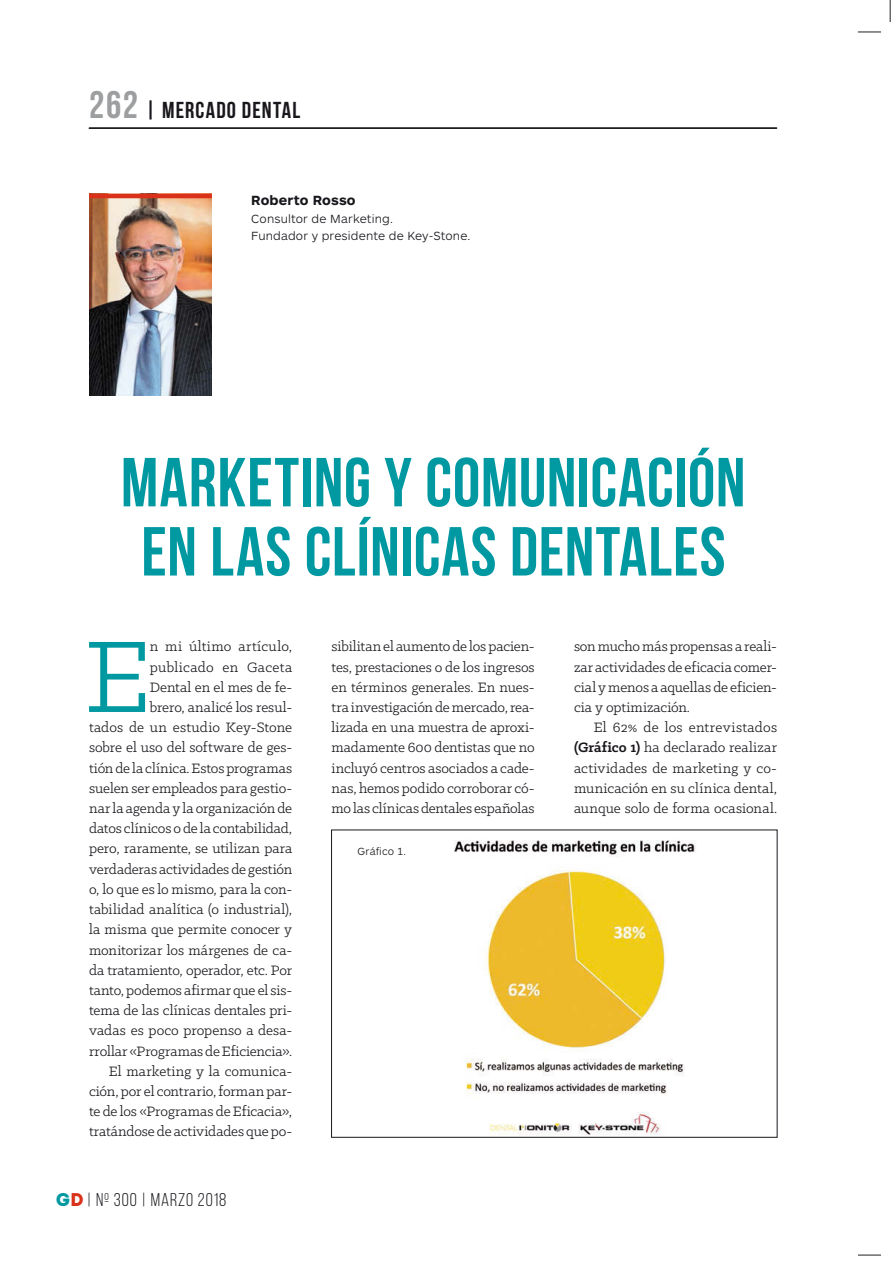
<style>
.page{position:relative;width:893px;height:1263px;background:#fff}
.page>*{position:absolute;margin:0;border:0;box-sizing:border-box;transform-origin:0 0}
.t1{font:114.9px "Klinic Slab";color:#0098a1}
.t2{font:700 69.15px/69.2px "Bebas Neue";letter-spacing:.01em;color:#0098a1}
.t3{font:700 23.1px "Bebas Neue";letter-spacing:.05em;color:#1a171c}
.t4{font:18.45px "Bebas Neue";letter-spacing:.05em;color:#1a171c}
.t5{font:15.3px/20.2px "Klinic Slab";color:#1a171c;text-align:right}
.t6{font:15.3px "Klinic Slab";letter-spacing:.02em;color:#1a171c}
.t7{font:700 13.8px "ARS Maquette Pro";letter-spacing:.01em;color:#1a171c}
.t8{font:300 12.3px/17.9px "ARS Maquette Pro";letter-spacing:.01em;color:#1a171c}
.t9{font:300 10.8px "ARS Maquette Pro";letter-spacing:.015em;color:#1a171c}
.s1{font-size:38.4px;color:#9c9e9f}
.s2{font-weight:700}
.s3{font-family:"Intro";color:#0098a1}
.s4{font-family:"Intro";color:#da321a}
</style>
<div class="page">
<img style="left:89px;top:198px;width:123px;height:197px">
<hr style="left:89px;top:194px;width:123px;height:4px;background:#da321a">
<img style="left:454px;top:840px;width:242px;height:295px">
<hr style="left:89px;top:127px;width:688px;height:2px;background:#1a171c">
<svg style="left:858px;top:32px;width:23px;height:1px"></svg>
<svg style="left:858px;top:1255px;width:23px;height:1px"></svg>
<svg style="left:890px;top:0;width:1px;height:22px"></svg>
<p class="t3" style="left:89px;top:98px;width:213px"><span class="s1">262</span> | MERCADO DENTAL</p>
<p class="t7" style="left:251px;top:191px;width:106px">Roberto Rosso</p>
<p class="t8" style="left:251px;top:209px;width:221px">Consultor de Marketing.<br>Fundador y presidente de Key-Stone.</p>
<p class="t2" style="left:121px;top:447px;width:626px">MARKETING Y COMUNICACIÓN<br>EN LAS CLÍNICAS DENTALES</p>
<p class="t5" style="left:89px;top:636px;width:205px">n mi último artículo, publicado en Gaceta<br>Dental en el mes de fe-<br>brero, analicé los resul-<br>tados de un estudio Key-Stone sobre el uso del software de ges&shy;tión de la clínica. Estos programas suelen ser empleados para gestio&shy;nar la agenda y la organización de datos clínicos o de la contabilidad, pero, raramente, se utilizan para verdaderas actividades de gestión o, lo que es lo mismo, para la con&shy;tabilidad analítica (o industrial), la misma que permite conocer y monitorizar los márgenes de ca&shy;da tratamiento, operador, etc. Por tanto, podemos afirmar que el sis&shy;tema de las clínicas dentales pri&shy;vadas es poco propenso a desa&shy;rrollar «Programas de Eficiencia».<br>El marketing y la comunica&shy;ción, por el contrario, forman par&shy;te de los «Programas de Eficacia», tratándose de actividades que po-</p>
<p class="t5" style="left:332px;top:636px;width:205px;text-align:justify">sibilitan el aumento de los pacien&shy;tes, prestaciones o de los ingresos en términos generales. En nues&shy;tra investigación de mercado, rea&shy;lizada en una muestra de aproxi&shy;madamente 600 dentistas que no incluyó centros asociados a cade&shy;nas, hemos podido corroborar có&shy;mo las clínicas dentales españolas</p>
<p class="t5" style="left:574px;top:636px;width:205px">son mucho más propensas a reali-</p>
<p class="t1" style="left:85px;top:604px;width:67px">E</p>
<p class="t5" style="left:574px;top:656px;width:205px">zar actividades de eficacia comer-</p>
<p class="t5" style="left:574px;top:676px;width:205px">cial y menos a aquellas de eficien-</p>
<p class="t5" style="left:574px;top:697px;width:118px">cia y optimización.</p>
<p class="t6" style="left:594px;top:718px;width:185px">El 62% de los entrevistados</p>
<p class="t5" style="left:574px;top:737px;width:205px"><span class="s2">(Gráfico 1)</span> ha declarado realizar</p>
<p class="t5" style="left:574px;top:757px;width:205px">actividades de marketing y co-</p>
<p class="t5" style="left:574px;top:777px;width:205px">municación en su clínica dental,</p>
<p class="t5" style="left:574px;top:798px;width:205px">aunque solo de forma ocasional.</p>
<p class="t9" style="left:357px;top:844px;width:50px">Gráfico 1.</p>
<p class="t4" style="left:56px;top:1190px;width:172px"><span class="s3">g</span><span class="s4">d</span>| Nº 300 | MARZO 2018</p>
</div>
